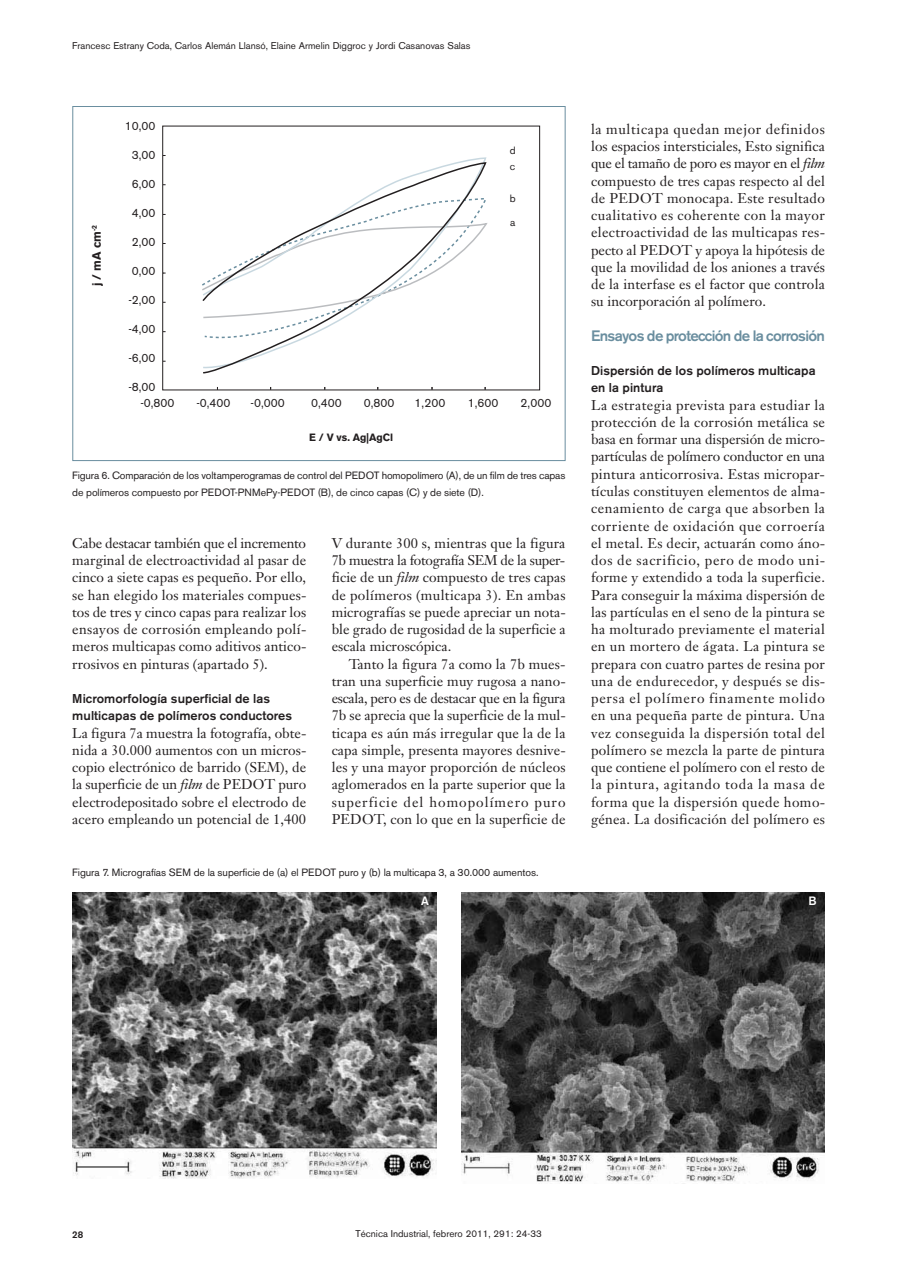
<style>
.page{position:relative;width:910px;height:1280px;background:#fff}
.page>*{position:absolute;margin:0;border:0;box-sizing:border-box;transform-origin:0 0}
.t1{font:500 15px "Akzidenz Grotesk BE";letter-spacing:-.045em;color:#6a8e9f}
.t2{font:13.95px/17.2px "Janson Text";letter-spacing:.005em;color:#231f20;text-align:justify}
.t3{font:500 12.75px/17.2px "Akzidenz Grotesk BE";letter-spacing:.005em;color:#231f20}
.t4{font:12px/15.3px "Akzidenz Grotesk BE";color:#231f20}
.t5{font:700 12px "Akzidenz Grotesk BE";color:#231f20}
.t6{font:500 12px "Akzidenz Grotesk BE";color:#fff}
.t7{font:10.5px/17.2px "Akzidenz Grotesk BE";letter-spacing:-.005em;color:#231f20}
.t8{font:700 10.5px "Akzidenz Grotesk BE";color:#231f20}
.t9{font:9.75px "Akzidenz Grotesk BE";color:#231f20}
.t10{font:500 9.75px "Akzidenz Grotesk BE";color:#231f20}
.s1{font-style:italic}
</style>
<div class="page">
<svg style="left:162px;top:125px;width:378px;height:266px"></svg>
<svg style="left:202px;top:158px;width:285px;height:5px"></svg>
<svg style="left:202px;top:163px;width:285px;height:211px"></svg>
<img style="left:72px;top:892px;width:364px;height:287px">
<svg style="left:461px;top:892px;width:364px;height:290px;background:#5c5c5c"></svg>
<p class="t9" style="left:72px;top:43px;width:400px">Francesc Estrany Coda, Carlos Alemán Llansó, Elaine Armelin Diggroc y Jordi Casanovas Salas</p>
<p class="t5" style="left:92px;top:286px;width:63px;rotate:-90deg">j / mA cm<sup>-2</sup></p>
<p class="t4" style="left:125px;top:120px;width:32px">10,00</p>
<p class="t4" style="left:132px;top:149px;width:25px">3,00</p>
<p class="t4" style="left:132px;top:178px;width:25px">6,00</p>
<p class="t4" style="left:132px;top:207px;width:25px">4,00</p>
<p class="t4" style="left:132px;top:236px;width:25px">2,00</p>
<p class="t4" style="left:132px;top:265px;width:25px">0,00</p>
<p class="t4" style="left:128px;top:294px;width:29px">-2,00</p>
<p class="t4" style="left:128px;top:323px;width:29px">-4,00</p>
<p class="t4" style="left:128px;top:352px;width:29px">-6,00</p>
<p class="t4" style="left:140px;top:381px;width:36px;text-indent:-12px">-8,00 -0,800</p>
<p class="t7" style="left:510px;top:143px;width:7px">d</p>
<p class="t7" style="left:510px;top:158px;width:7px">c</p>
<p class="t7" style="left:510px;top:191px;width:7px">b</p>
<p class="t7" style="left:510px;top:215px;width:7px">a</p>
<p class="t4" style="left:196px;top:396px;width:36px">-0,400</p>
<p class="t4" style="left:251px;top:396px;width:36px">-0,000</p>
<p class="t4" style="left:311px;top:396px;width:32px">0,400</p>
<p class="t4" style="left:364px;top:396px;width:32px">0,800</p>
<p class="t4" style="left:415px;top:396px;width:32px">1,200</p>
<p class="t4" style="left:468px;top:396px;width:32px">1,600</p>
<p class="t4" style="left:521px;top:396px;width:32px">2,000</p>
<p class="t8" style="left:309px;top:433px;width:85px">E / V vs. Ag|AgCl</p>
<p class="t7" style="left:72px;top:468px;width:495px">Figura 6. Comparación de los voltamperogramas de control del PEDOT homopolímero (A), de un film de tres capas de polímeros compuesto por PEDOT-PNMePy-PEDOT (B), de cinco capas (C) y de siete (D).</p>
<p class="t2" style="left:72px;top:536px;width:236px">Cabe destacar también que el incremento marginal de electroactividad al pasar de cinco a siete capas es pequeño. Por ello, se han elegido los materiales compues&shy;tos de tres y cinco capas para realizar los ensayos de corrosión empleando polí&shy;meros multicapas como aditivos antico&shy;rrosivos en pinturas (apartado 5).</p>
<p class="t3" style="left:72px;top:691px;width:221px">Micromorfología superficial de las multicapas de polímeros conductores</p>
<p class="t2" style="left:72px;top:725px;width:236px">La figura 7a muestra la fotografía, obte&shy;nida a 30.000 aumentos con un micros&shy;copio electrónico de barrido (SEM), de la superficie de un <span class="s1">film</span> de PEDOT puro electrodepositado sobre el electrodo de acero empleando un potencial de 1,400</p>
<p class="t2" style="left:332px;top:536px;width:236px">V durante 300 s, mientras que la figura 7b muestra la fotografía SEM de la super&shy;ficie de un <span class="s1">film</span> compuesto de tres capas de polímeros (multicapa 3). En ambas micrografías se puede apreciar un nota&shy;ble grado de rugosidad de la superficie a escala microscópica.</p>
<p class="t2" style="left:332px;top:656px;width:236px;text-indent:17px">Tanto la figura 7a como la 7b mues&shy;tran una superficie muy rugosa a nano&shy;escala, pero es de destacar que en la figura 7b se aprecia que la superficie de la mul&shy;ticapa es aún más irregular que la de la capa simple, presenta mayores desnive&shy;les y una mayor proporción de núcleos aglomerados en la parte superior que la superficie del homopolímero puro PEDOT, con lo que en la superficie de</p>
<p class="t2" style="left:591px;top:122px;width:236px">la multicapa quedan mejor definidos los espacios intersticiales, Esto significa que el tamaño de poro es mayor en el <span class="s1">film </span>compuesto de tres capas respecto al del de PEDOT monocapa. Este resultado cualitativo es coherente con la mayor electroactividad de las multicapas res&shy;pecto al PEDOT y apoya la hipótesis de que la movilidad de los aniones a través de la interfase es el factor que controla su incorporación al polímero.</p>
<p class="t1" style="left:591px;top:330px;width:235px">Ensayos de protección de la corrosión</p>
<p class="t3" style="left:591px;top:363px;width:226px">Dispersión de los polímeros multicapa en la pintura</p>
<p class="t2" style="left:591px;top:398px;width:236px">La estrategia prevista para estudiar la protección de la corrosión metálica se basa en formar una dispersión de micro&shy;partículas de polímero conductor en una pintura anticorrosiva. Estas micropar&shy;tículas constituyen elementos de alma&shy;cenamiento de carga que absorben la corriente de oxidación que corroería el metal. Es decir, actuarán como áno&shy;dos de sacrificio, pero de modo uni&shy;forme y extendido a toda la superficie.<br>Para conseguir la máxima dispersión de las partículas en el seno de la pintura se ha molturado previamente el material en un mortero de ágata. La pintura se prepara con cuatro partes de resina por una de endurecedor, y después se dis&shy;persa el polímero finamente molido en una pequeña parte de pintura. Una vez conseguida la dispersión total del polímero se mezcla la parte de pintura que contiene el polímero con el resto de la pintura, agitando toda la masa de forma que la dispersión quede homo&shy;génea. La dosificación del polímero es</p>
<p class="t7" style="left:72px;top:864px;width:468px">Figura 7. Micrografías SEM de la superficie de (a) el PEDOT puro y (b) la multicapa 3, a 30.000 aumentos.</p>
<p class="t6" style="left:421px;top:896px;width:9px">A</p>
<p class="t6" style="left:808px;top:896px;width:10px">B</p>
<p class="t10" style="left:72px;top:1231px;width:12px">28</p>
<p class="t9" style="left:355px;top:1230px;width:188px">Técnica Industrial, febrero 2011, 291: 24-33</p>
</div>
